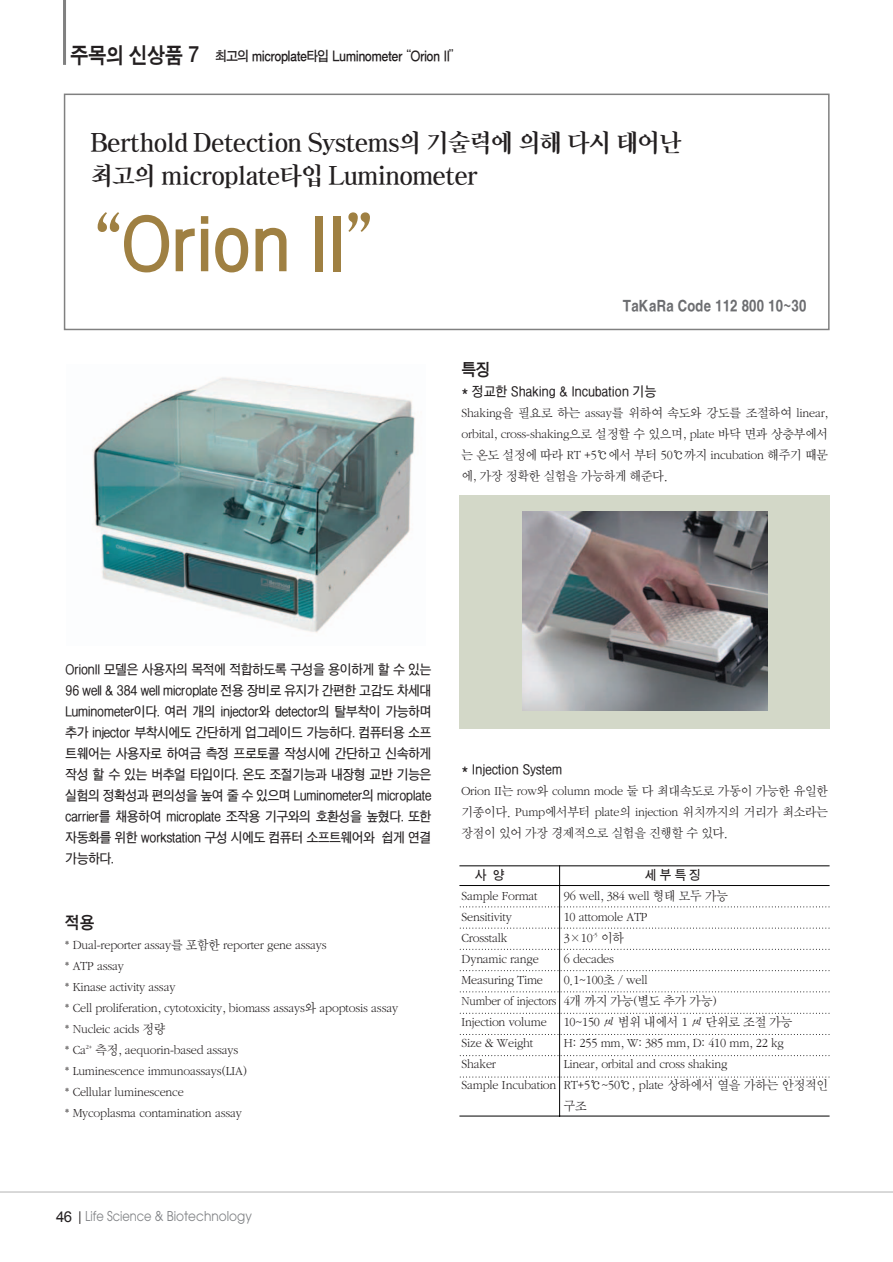
<style>
.page{position:relative;width:893px;height:1262px;background:#fff}
.page>*{position:absolute;margin:0;border:0;box-sizing:border-box;transform-origin:0 0}
.t1{font:700 72px "HY Te Go Thic";letter-spacing:-.03em;color:#9f8042;scale:.9 1}
.t2{font:700 25.5px/33px "HY Sin Myeong Jo";letter-spacing:-.065em;color:#231f20;scale:.9 1}
.t3{font:700 16.5px "HY Te Go Thic";color:#231f20;scale:.9 1}
.t4{font:15px "HY Go Thic Extra";letter-spacing:-.03em;color:#6c6d70;scale:.85 1}
.t5{font:13.5px/21px "Sand Sm";letter-spacing:-.015em;color:#231f20;scale:.95 1}
.t6{font:700 13.5px/21px "HY Go Thic";letter-spacing:-.065em;color:#231f20;text-align:justify;scale:.9 1}
.t7{font:13.5px "SM Ago T";letter-spacing:-.105em;color:#231f20;scale:.9 1}
.t8{font:700 13.5px "HY Go Thic";letter-spacing:-.03em;color:#231f20;scale:.9 1}
.t9{font:13.5px "Avant Garde";color:#808285;scale:.85 1}
.t10{font:13.5px "Sand Tg";color:#231f20;scale:.95 1}
.s1{font-family:"Sand Kg";font-size:22.5px}
.s2{font-family:"Arial";font-size:15px;color:#231f20}
.s3{font-family:"Arial";color:#231f20}
</style>
<div class="page">
<hr style="left:0;top:1191px;width:892px;height:1px;background:#b3b3b3">
<hr style="left:63px;top:0;width:3px;height:65px;background:#808080">
<div style="left:64px;top:94px;width:765px;height:236px;border:2px solid #808080"></div>
<img style="left:92px;top:377px;width:323px;height:256px">
<div style="left:459px;top:496px;width:370px;height:233px;background:#d3d8c8"></div>
<img style="left:522px;top:511px;width:245px;height:199px">
<hr style="left:459px;top:865px;width:370px;height:1px;background:#000">
<hr style="left:459px;top:885px;width:370px;height:1px;background:#000">
<svg style="left:460px;top:906px;width:369px;height:1px"></svg>
<svg style="left:460px;top:927px;width:369px;height:1px"></svg>
<svg style="left:460px;top:949px;width:369px;height:1px"></svg>
<svg style="left:460px;top:970px;width:369px;height:1px"></svg>
<svg style="left:460px;top:991px;width:369px;height:1px"></svg>
<svg style="left:460px;top:1013px;width:369px;height:1px"></svg>
<svg style="left:460px;top:1034px;width:369px;height:1px"></svg>
<svg style="left:460px;top:1055px;width:369px;height:1px"></svg>
<svg style="left:460px;top:1076px;width:369px;height:1px"></svg>
<hr style="left:459px;top:1115px;width:370px;height:1px;background:#000">
<hr style="left:559px;top:865px;width:1px;height:251px;background:#000">
<p class="t7" style="left:71px;top:50px;width:436px"><span class="s1">주목의 신상품 7</span> 최고의 microplate타입 Luminometer “Orion II”</p>
<h2 class="t2" style="left:90px;top:129px;width:658px">Berthold Detection Systems의 기술력에 의해 다시 태어난 최고의 microplate타입 Luminometer</h2>
<h1 class="t1" style="left:58px;top:214px;width:392px">“Orion II”</h1>
<p class="t4" style="left:622px;top:300px;width:218px">TaKaRa Code 112 800 10~30</p>
<p class="t3" style="left:461px;top:363px;width:34px">특징</p>
<p class="t8" style="left:461px;top:386px;width:218px">* 정교한 Shaking &amp; Incubation 기능</p>
<p class="t5" style="left:461px;top:403px;width:387px;text-align:justify">Shaking을 필요로 하는 assay를 위하여 속도와 강도를 조절하여 linear, orbital, cross-shaking으로 설정할 수 있으며, plate 바닥 면과 상층부에서 는 온도 설정에 따라 RT +5℃에서 부터 50℃까지 incubation 해주기 때문 에, 가장 정확한 실험을 가능하게 해준다.</p>
<p class="t6" style="left:65px;top:660px;width:409px">OrionII 모델은 사용자의 목적에 적합하도록 구성을 용이하게 할 수 있는 96 well &amp; 384 well microplate 전용 장비로 유지가 간편한 고감도 차세대 Luminometer이다. 여러 개의 injector와 detector의 탈부착이 가능하며 추가 injector 부착시에도 간단하게 업그레이드 가능하다. 컴퓨터용 소프 트웨어는 사용자로 하여금 측정 프로토콜 작성시에 간단하고 신속하게 작성 할 수 있는 버추얼 타입이다. 온도 조절기능과 내장형 교반 기능은 실험의 정확성과 편의성을 높여 줄 수 있으며 Luminometer의 microplate carrier를 채용하여 microplate 조작용 기구와의 호환성을 높혔다. 또한 자동화를 위한 workstation 구성 시에도 컴퓨터 소프트웨어와 쉽게 연결 가능하다.</p>
<p class="t3" style="left:65px;top:915px;width:34px">적용</p>
<p class="t5" style="left:65px;top:935px;width:352px">* Dual-reporter assay를 포함한 reporter gene assays<br>* ATP assay<br>* Kinase activity assay<br>* Cell proliferation, cytotoxicity, biomass assays와 apoptosis assay * Nucleic acids 정량<br>* Ca<sup>2+</sup> 측정, aequorin-based assays<br>* Luminescence immunoassays(LIA)<br>* Cellular luminescence<br>* Mycoplasma contamination assay</p>
<p class="t8" style="left:461px;top:764px;width:114px">* Injection System</p>
<p class="t5" style="left:461px;top:781px;width:387px;text-align:justify">Orion II는 row와 column mode 둘 다 최대속도로 가동이 가능한 유일한 기종이다. Pump에서부터 plate의 injection 위치까지의 거리가 최소라는 장점이 있어 가장 경제적으로 실험을 진행할 수 있다.</p>
<p class="t10" style="left:475px;top:869px;width:33px">사 양</p>
<p class="t10" style="left:645px;top:869px;width:60px">세부특징</p>
<p class="t5" style="left:461px;top:886px;width:82px">Sample Format</p>
<p class="t5" style="left:563px;top:886px;width:174px">96 well, 384 well 형태 모두 가능</p>
<p class="t5" style="left:461px;top:907px;width:54px">Sensitivity</p>
<p class="t5" style="left:563px;top:907px;width:90px">10 attomole ATP</p>
<p class="t5" style="left:461px;top:928px;width:50px">Crosstalk</p>
<p class="t5" style="left:563px;top:928px;width:65px">3×10<sup>-5</sup> 이하</p>
<p class="t5" style="left:461px;top:949px;width:83px">Dynamic range</p>
<p class="t5" style="left:563px;top:949px;width:55px">6 decades</p>
<p class="t5" style="left:461px;top:970px;width:87px">Measuring Time</p>
<p class="t5" style="left:461px;top:970px;width:349px;text-indent:102px">0.1~100초 / well<br>Number of injectors 4개 까지 가능(별도 추가 가능)<br>Injection volume 10~150 ㎕ 범위 내에서 1 ㎕ 단위로 조절 가능<br>Size &amp; Weight</p>
<p class="t5" style="left:564px;top:1033px;width:233px">H: 255 mm, W: 385 mm, D: 410 mm, 22 kg</p>
<p class="t5" style="left:461px;top:1054px;width:38px">Shaker</p>
<p class="t5" style="left:563px;top:1054px;width:174px">Linear, orbital and cross shaking</p>
<p class="t5" style="left:461px;top:1075px;width:387px">Sample Incubation RT+5℃~50℃, plate 상하에서 열을 가하는 안정적인</p>
<p class="t5" style="left:563px;top:1096px;width:26px">구조</p>
<p class="t9" style="left:56px;top:1211px;width:232px"><span class="s2">46</span> <span class="s3">|</span> Life Science &amp; Biotechnology</p>
</div>
